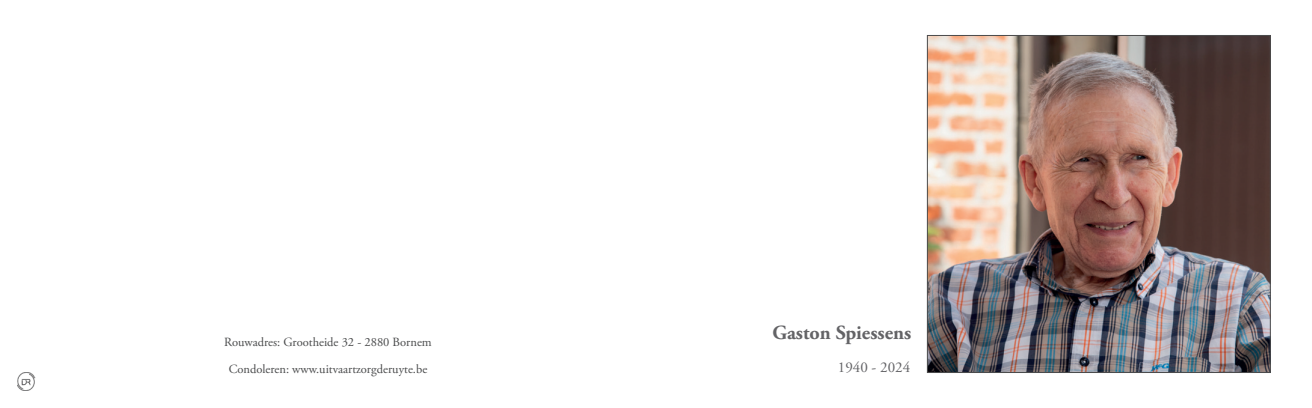
<style>
.page{position:relative;width:1312px;height:408px;background:#fff}
.page>*{position:absolute;margin:0;border:0;box-sizing:border-box;transform-origin:0 0}
.t1{font:700 20px "Adobe Garamond Pro";color:#636366}
.t2{font:15px "Adobe Garamond Pro";color:#636366}
.t3{font:12.5px/26.6px "Adobe Garamond Pro";color:#4b4c4d;text-align:center}
</style>
<div class="page">
<img style="left:18px;top:372px;width:17px;height:18px">
<img style="left:929px;top:37px;width:339px;height:333px">
<div style="left:927px;top:35px;width:343px;height:337px;border:1px solid #4b4c4d"></div>
<p class="t3" style="left:224px;top:329px;width:209px">Rouwadres: Grootheide 32 - 2880 Bornem<br>Condoleren: www.uitvaartzorgderuyte.be</p>
<h1 class="t1" style="left:772px;top:321px;width:140px">Gaston Spiessens</h1>
<p class="t2" style="left:837px;top:358px;width:74px">1940 - 2024</p>
</div>
